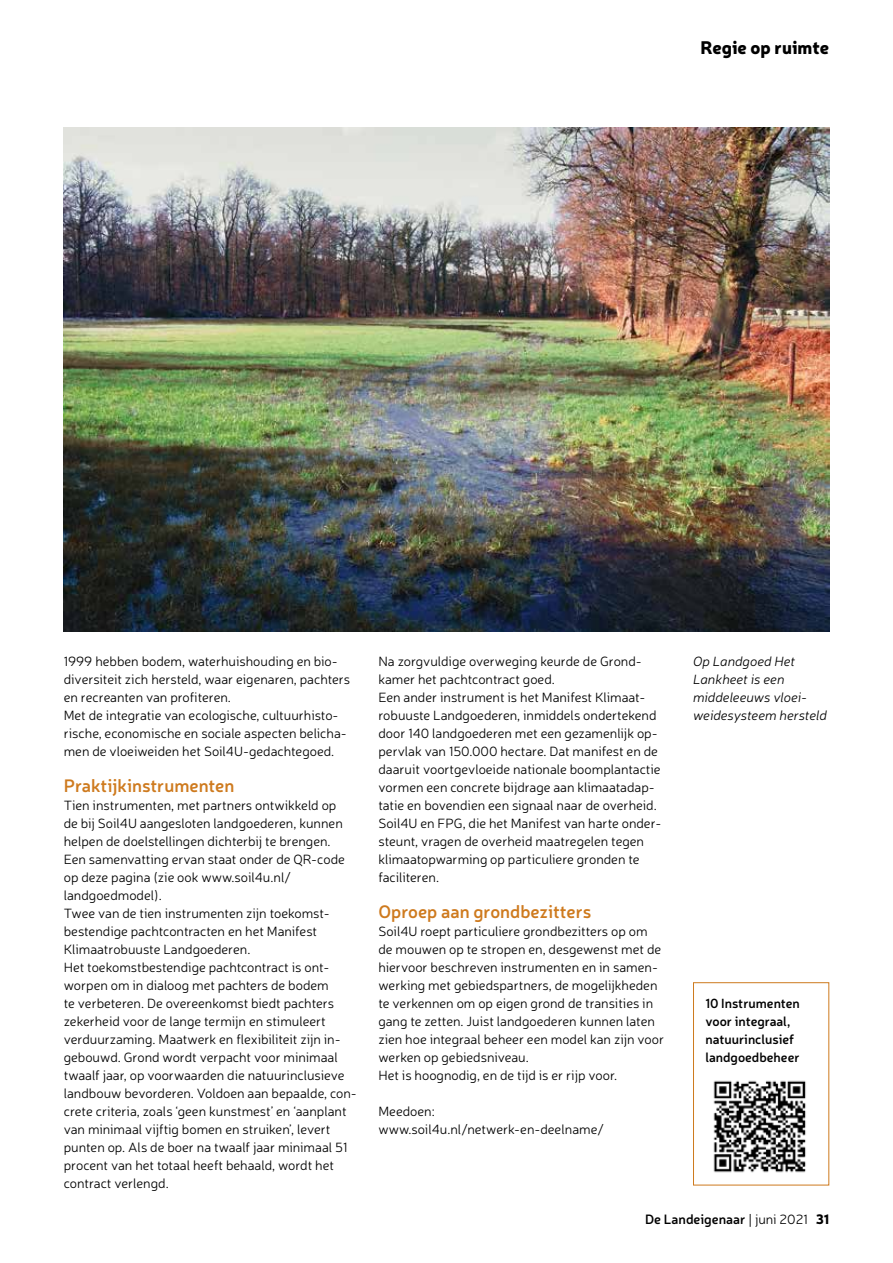
<style>
.page{position:relative;width:893px;height:1263px;background:#fff}
.page>*{position:absolute;margin:0;border:0;box-sizing:border-box;transform-origin:0 0}
.t1{font:600 18px "Neris";color:#ce7a1e}
.t2{font:900 18px "Neris";color:#000}
.t3{font:300 13.5px/18px "Neris";color:#000}
.t4{font:italic 300 13.5px/18px "Neris";color:#000}
.t5{font:600 13.5px "Neris";color:#000}
.t6{font:600 13.2px/18px "Neris";color:#000}
.s1{font-weight:300}
.s2{font-weight:900}
</style>
<div class="page">
<img style="left:64px;top:128px;width:765px;height:503px">
<img style="left:713px;top:1080px;width:93px;height:93px">
<div style="left:693px;top:982px;width:136px;height:203px;border:1px solid #ce7a1e"></div>
<h1 class="t2" style="left:700px;top:34px;width:130px">Regie op ruimte</h1>
<p class="t3" style="left:64px;top:652px;width:288px">1999 hebben bodem, waterhuishouding en bio&shy;diversiteit zich hersteld, waar eigenaren, pachters en recreanten van profiteren.<br>Met de integratie van ecologische, cultuurhisto&shy;rische, economische en sociale aspecten belicha&shy;men de vloeiweiden het Soil4U-gedachtegoed.</p>
<h1 class="t1" style="left:64px;top:773px;width:172px">Praktijkinstrumenten</h1>
<p class="t3" style="left:64px;top:796px;width:295px">Tien instrumenten, met partners ontwikkeld op<br>de bij Soil4U aangesloten landgoederen, kunnen helpen de doelstellingen dichterbij te brengen.<br>Een samenvatting ervan staat onder de QR-code op deze pagina (zie ook www.soil4u.nl/ landgoedmodel).<br>Twee van de tien instrumenten zijn toekomst&shy;bestendige pachtcontracten en het Manifest Klimaatrobuuste Landgoederen.<br>Het toekomstbestendige pachtcontract is ont&shy;worpen om in dialoog met pachters de bodem<br>te verbeteren. De overeenkomst biedt pachters zekerheid voor de lange termijn en stimuleert verduurzaming. Maatwerk en flexibiliteit zijn in&shy;gebouwd. Grond wordt verpacht voor minimaal twaalf jaar, op voorwaarden die natuurinclusieve landbouw bevorderen. Voldoen aan bepaalde, con&shy;crete criteria, zoals ‘geen kunstmest’ en ‘aanplant van minimaal vijftig bomen en struiken’, levert punten op. Als de boer na twaalf jaar minimaal 51 procent van het totaal heeft behaald, wordt het contract verlengd.</p>
<p class="t3" style="left:378px;top:652px;width:284px">Na zorgvuldige overweging keurde de Grond&shy;kamer het pachtcontract goed.<br>Een ander instrument is het Manifest Klimaat&shy;robuuste Landgoederen, inmiddels ondertekend door 140 landgoederen met een gezamenlijk op&shy;pervlak van 150.000 hectare. Dat manifest en de daaruit voortgevloeide nationale boomplantactie vormen een concrete bijdrage aan klimaatadap&shy;tatie en bovendien een signaal naar de overheid.<br>Soil4U en FPG, die het Manifest van harte onder&shy;steunt, vragen de overheid maatregelen tegen klimaatopwarming op particuliere gronden te faciliteren.</p>
<h1 class="t1" style="left:378px;top:899px;width:214px">Oproep aan grondbezitters</h1>
<p class="t3" style="left:378px;top:922px;width:287px">Soil4U roept particuliere grondbezitters op om de mouwen op te stropen en, desgewenst met de hiervoor beschreven instrumenten en in samen&shy;werking met gebiedspartners, de mogelijkheden te verkennen om op eigen grond de transities in gang te zetten. Juist landgoederen kunnen laten zien hoe integraal beheer een model kan zijn voor werken op gebiedsniveau.<br>Het is hoognodig, en de tijd is er rijp voor.</p>
<p class="t3" style="left:378px;top:1102px;width:227px">Meedoen: www.soil4u.nl/netwerk-en-deelname/</p>
<p class="t4" style="left:693px;top:652px;width:135px">Op Landgoed Het<br>Lankheet is een middeleeuws vloei&shy;weidesysteem hersteld</p>
<p class="t6" style="left:705px;top:994px;width:96px">10 Instrumenten voor integraal, natuurinclusief landgoedbeheer</p>
<p class="t5" style="left:645px;top:1210px;width:186px">De Landeigenaar <span class="s1">| juni 2021</span> <span class="s2">31</span></p>
</div>
